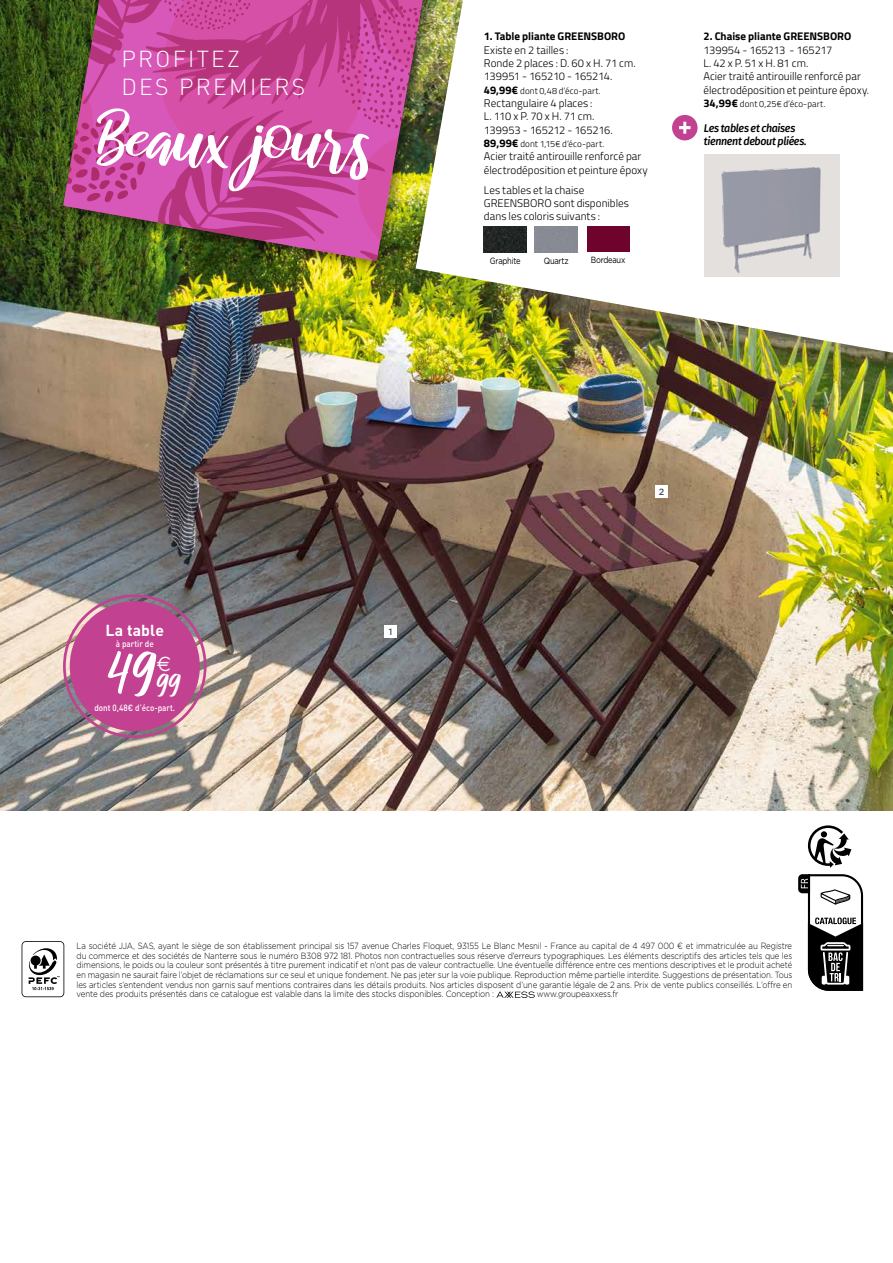
<style>
.page{position:relative;width:893px;height:1263px;background:#fff}
.page>*{position:absolute;margin:0;border:0;box-sizing:border-box;transform-origin:0 0}
.t1{font:69px "raustila";letter-spacing:-.01em;color:#fff;scale:1.2 1}
.t2{font:58.8px "raustila";color:#fff}
.t3{font:30px "raustila";color:#fff}
.t4{font:300 22.8px/27.5px "DIN";letter-spacing:.1em;color:#fff}
.t5{font:21px "Euro Sans";color:#fff;scale:.9 1}
.t6{font:700 15.75px "DIN";letter-spacing:.01em;color:#fff}
.t7{font:italic 500 11.25px/13.5px "Fira Sans";letter-spacing:-.03em;color:#000;scale:.95 1}
.t8{font:300 11.1px/13.4px "Titillium Web";color:#000}
.t9{font:700 11.1px "Titillium Web";color:#000}
.t10{font:300 9px/9.6px "Gotham";letter-spacing:-.01em;color:#000;text-align:justify;scale:.88 1}
.t11{font:300 9px "Titillium Web";letter-spacing:.01em;color:#000}
.t12{font:500 9px "DIN";color:#fff;scale:.9 1}
.t13{font:9px "Gotham";letter-spacing:-.03em;color:#000;scale:.84 1}
.t14{font:500 9px "Gotham";color:#485156}
.s1{font-weight:700;font-size:11.1px}
</style>
<div class="page">
<img style="left:0;top:0;width:893px;height:810px">
<div style="left:384px;top:625px;width:13px;height:13px;background:#fff"></div>
<svg style="left:416px;top:0;width:477px;height:353px"></svg>
<div style="left:587px;top:226px;width:42px;height:26px;background:#6e042c"></div>
<img style="left:535px;top:227px;width:42px;height:25px">
<img style="left:484px;top:227px;width:42px;height:25px">
<div style="left:704px;top:154px;width:135px;height:123px;background:#e3e0de"></div>
<div style="left:672px;top:115px;width:26px;height:25px;background:#c24191;border-radius:50%"></div>
<svg style="left:679px;top:122px;width:11px;height:12px"></svg>
<div style="left:70px;top:601px;width:130px;height:130px;background:#c24191;border-radius:50%"></div>
<div style="left:63px;top:594px;width:144px;height:144px;border:3px solid #c24191;border-radius:50%"></div>
<div style="left:655px;top:485px;width:13px;height:13px;background:#fff"></div>
<svg style="left:496px;top:991px;width:39px;height:7px"></svg>
<svg style="left:22px;top:941px;width:42px;height:56px"></svg>
<div style="left:58px;top:0;width:399px;height:276px;background:#000;opacity:.5"></div>
<img style="left:63px;top:0;width:378px;height:261px">
<svg style="left:798px;top:825px;width:66px;height:166px"></svg>
<img style="left:721px;top:167px;width:100px;height:105px">
<h3 class="t4" style="left:121px;top:45px;width:185px">PROFITEZ<br>DES PREMIERS</h3>
<h1 class="t1" style="left:98px;top:101px;width:229px">Beaux jours</h1>
<h3 class="t6" style="left:105px;top:620px;width:60px">La table</h3>
<p class="t12" style="left:116px;top:638px;width:44px">à partir de</p>
<h2 class="t2" style="left:108px;top:642px;width:49px">49</h2>
<h3 class="t5" style="left:157px;top:651px;width:17px">€</h3>
<h3 class="t3" style="left:157px;top:669px;width:25px">99</h3>
<p class="t12" style="left:94px;top:702px;width:91px">dont 0,48€ d’éco-part.</p>
<p class="t14" style="left:389px;top:626px;width:5px">1</p>
<p class="t9" style="left:484px;top:28px;width:143px">1. Table pliante GREENSBORO</p>
<p class="t8" style="left:484px;top:43px;width:153px">Existe en 2 tailles :<br>Ronde 2 places : D. 60 x H. 71 cm.<br>139951 - 165210 - 165214.</p>
<p class="t11" style="left:484px;top:84px;width:118px"><span class="s1">49,99€</span> dont 0,48 d’éco-part.</p>
<p class="t8" style="left:484px;top:96px;width:130px">Rectangulaire 4 places :<br>L. 110 x P. 70 x H. 71 cm.<br>139953 - 165212 - 165216.</p>
<p class="t11" style="left:484px;top:137px;width:122px"><span class="s1">89,99€</span> dont 1,15€ d’éco-part.</p>
<p class="t8" style="left:484px;top:149px;width:165px">Acier traité antirouille renforcé par électrodéposition et peinture époxy</p>
<p class="t8" style="left:484px;top:182px;width:147px">Les tables et la chaise<br>GREENSBORO sont disponibles dans les coloris suivants :</p>
<p class="t13" style="left:490px;top:255px;width:38px">Graphite</p>
<p class="t13" style="left:544px;top:255px;width:31px">Quartz</p>
<p class="t13" style="left:591px;top:254px;width:43px">Bordeaux</p>
<p class="t9" style="left:703px;top:28px;width:149px">2. Chaise pliante GREENSBORO</p>
<p class="t8" style="left:703px;top:43px;width:167px">139954 - 165213 - 165217<br>L. 42 x P. 51 x H. 81 cm.<br>Acier traité antirouille renforcé par électrodéposition et peinture époxy.</p>
<p class="t11" style="left:703px;top:97px;width:124px"><span class="s1">34,99€</span> dont 0,25€ d’éco-part.</p>
<p class="t7" style="left:704px;top:121px;width:110px">Les tables et chaises tiennent debout pliées.</p>
<p class="t14" style="left:659px;top:486px;width:7px">2</p>
<p class="t10" style="left:77px;top:941px;width:815px">La société JJA, SAS, ayant le siège de son établissement principal sis 157 avenue Charles Floquet, 93155 Le Blanc Mesnil - France au capital de 4 497 000 € et immatriculée au Registre du commerce et des sociétés de Nanterre sous le numéro B308 972 181. Photos non contractuelles sous réserve d’erreurs typographiques. Les éléments descriptifs des articles tels que les dimensions, le poids ou la couleur sont présentés à titre purement indicatif et n’ont pas de valeur contractuelle. Une éventuelle différence entre ces mentions descriptives et le produit acheté en magasin ne saurait faire l’objet de réclamations sur ce seul et unique fondement. Ne pas jeter sur la voie publique. Reproduction même partielle interdite. Suggestions de présentation. Tous les articles s’entendent vendus non garnis sauf mentions contraires dans les détails produits. Nos articles disposent d’une garantie légale de 2 ans. Prix de vente publics conseillés. L’offre en vente des produits présentés dans ce catalogue est valable dans la limite des stocks disponibles. Conception :</p>
<p class="t10" style="left:537px;top:989px;width:94px">www.groupeaxxess.fr</p>
</div>
